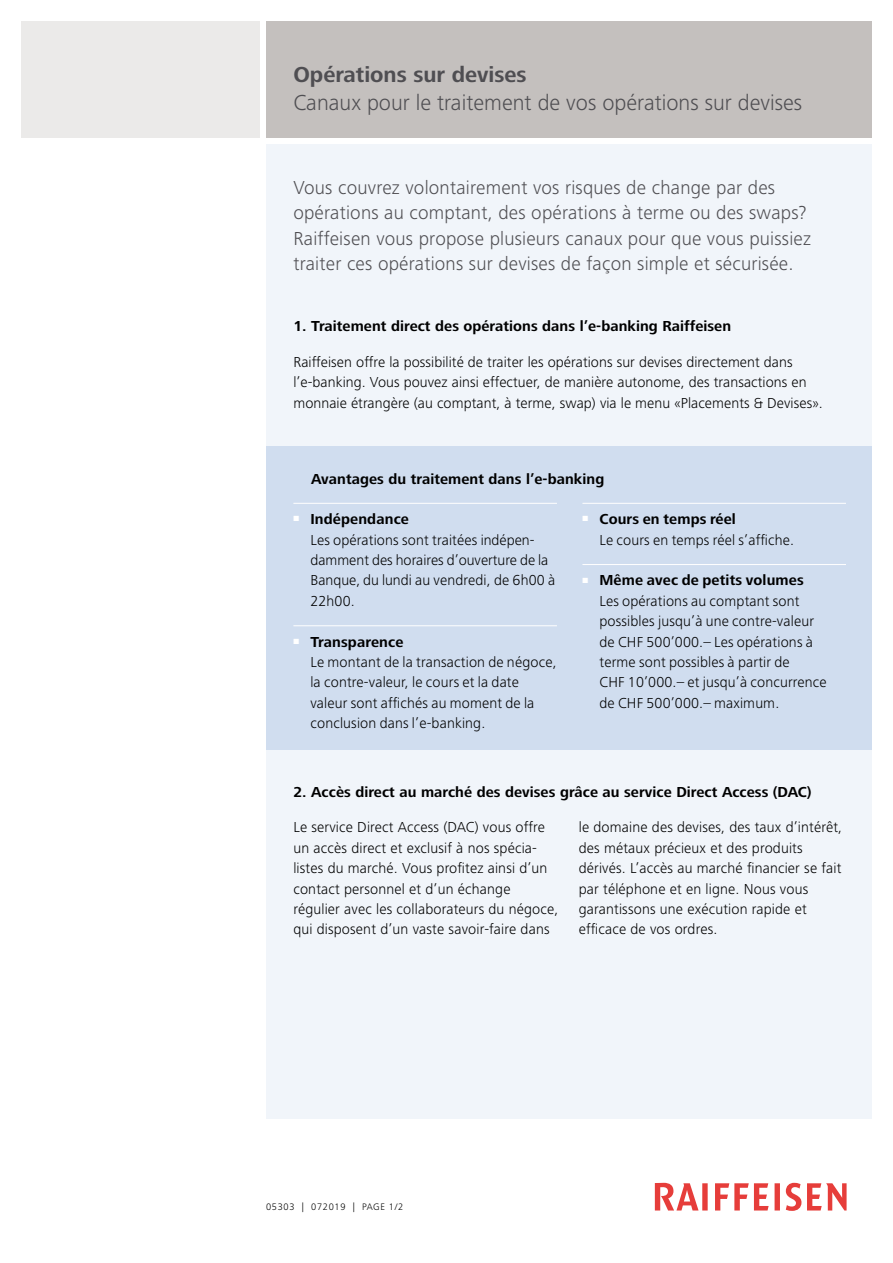
<style>
.page{position:relative;width:893px;height:1263px;background:#fff}
.page>*{position:absolute;margin:0;border:0;box-sizing:border-box;transform-origin:0 0}
.t1{font:300 22.5px "Frutiger Next LT";color:#4f4e52}
.t2{font:700 22.5px "Frutiger Next LT";color:#4f4e52}
.t3{font:300 19.5px/25.5px "Frutiger Next LT";letter-spacing:.01em;color:#4f4e52}
.t4{font:300 15px/20.4px "Frutiger Next LT";letter-spacing:.01em;color:#000}
.t5{font:700 15px "Frutiger Next LT";letter-spacing:.005em;color:#000}
.t6{font:300 9.75px "Frutiger Next LT";letter-spacing:.07em;color:#000}
.s1{font-weight:700}
</style>
<div class="page">
<div style="left:266px;top:144px;width:606px;height:975px;background:#f1f5fa"></div>
<div style="left:21px;top:21px;width:239px;height:117px;background:#ebeae9"></div>
<div style="left:266px;top:21px;width:606px;height:117px;background:#c4c0be"></div>
<svg style="left:655px;top:1183px;width:192px;height:28px"></svg>
<div style="left:266px;top:446px;width:606px;height:304px;background:#d0ddef"></div>
<hr style="left:293px;top:503px;width:264px;height:1px;background:#fff">
<hr style="left:293px;top:625px;width:264px;height:1px;background:#fff">
<hr style="left:582px;top:503px;width:264px;height:1px;background:#fff">
<hr style="left:582px;top:564px;width:264px;height:1px;background:#fff">
<h1 class="t2" style="left:293px;top:62px;width:235px">Opérations sur devises</h1>
<h1 class="t1" style="left:293px;top:90px;width:510px">Canaux pour le traitement de vos opérations sur devises</h1>
<p class="t3" style="left:293px;top:175px;width:519px">Vous couvrez volontairement vos risques de change par des opérations au comptant, des opérations à terme ou des swaps?<br>Raiffeisen vous propose plusieurs canaux pour que vous puissiez traiter ces opérations sur devises de façon simple et sécurisée.</p>
<p class="t5" style="left:293px;top:317px;width:439px">1. Traitement direct des opérations dans l’e-banking Raiffeisen</p>
<p class="t4" style="left:293px;top:352px;width:531px">Raiffeisen offre la possibilité de traiter les opérations sur devises directement dans l’e-banking. Vous pouvez ainsi effectuer, de manière autonome, des transactions en monnaie étrangère (au comptant, à terme, swap) via le menu «Placements &amp; Devises».</p>
<p class="t5" style="left:311px;top:470px;width:294px">Avantages du traitement dans l’e-banking</p>
<p class="t4" style="left:310px;top:509px;width:246px;text-indent:-17px"><sup>■</sup> <span class="s1">Indépendance<br></span>Les opérations sont traitées indépen&shy;damment des horaires d’ouverture de la<br>Banque, du lundi au vendredi, de 6h00 à<br>22h00.</p>
<p class="t4" style="left:310px;top:631px;width:248px;text-indent:-17px"><sup>■</sup> <span class="s1">Transparence<br></span>Le montant de la transaction de négoce, la contre-valeur, le cours et la date valeur sont affichés au moment de la conclusion dans l’e-banking.</p>
<p class="t4" style="left:599px;top:509px;width:196px;text-indent:-17px"><sup>■</sup> <span class="s1">Cours en temps réel<br></span>Le cours en temps réel s’affiche.</p>
<p class="t4" style="left:599px;top:570px;width:229px;text-indent:-17px"><sup>■</sup> <span class="s1">Même avec de petits volumes<br></span>Les opérations au comptant sont possibles jusqu’à une contre-valeur de CHF 500’000.– Les opérations à terme sont possibles à partir de<br>CHF 10’000.– et jusqu’à concurrence de CHF 500’000.– maximum.</p>
<p class="t5" style="left:293px;top:784px;width:520px">2. Accès direct au marché des devises grâce au service Direct Access (DAC)</p>
<p class="t4" style="left:293px;top:817px;width:266px">Le service Direct Access (DAC) vous offre un accès direct et exclusif à nos spécia&shy;listes du marché. Vous profitez ainsi d’un contact personnel et d’un échange régulier avec les collaborateurs du négoce, qui disposent d’un vaste savoir-faire dans</p>
<p class="t4" style="left:579px;top:817px;width:265px">le domaine des devises, des taux d’intérêt, des métaux précieux et des produits dérivés. L’accès au marché financier se fait par téléphone et en ligne. Nous vous garantissons une exécution rapide et efficace de vos ordres.</p>
<p class="t6" style="left:266px;top:1202px;width:139px">05303 | 072019 | PAGE 1/2</p>
</div>
